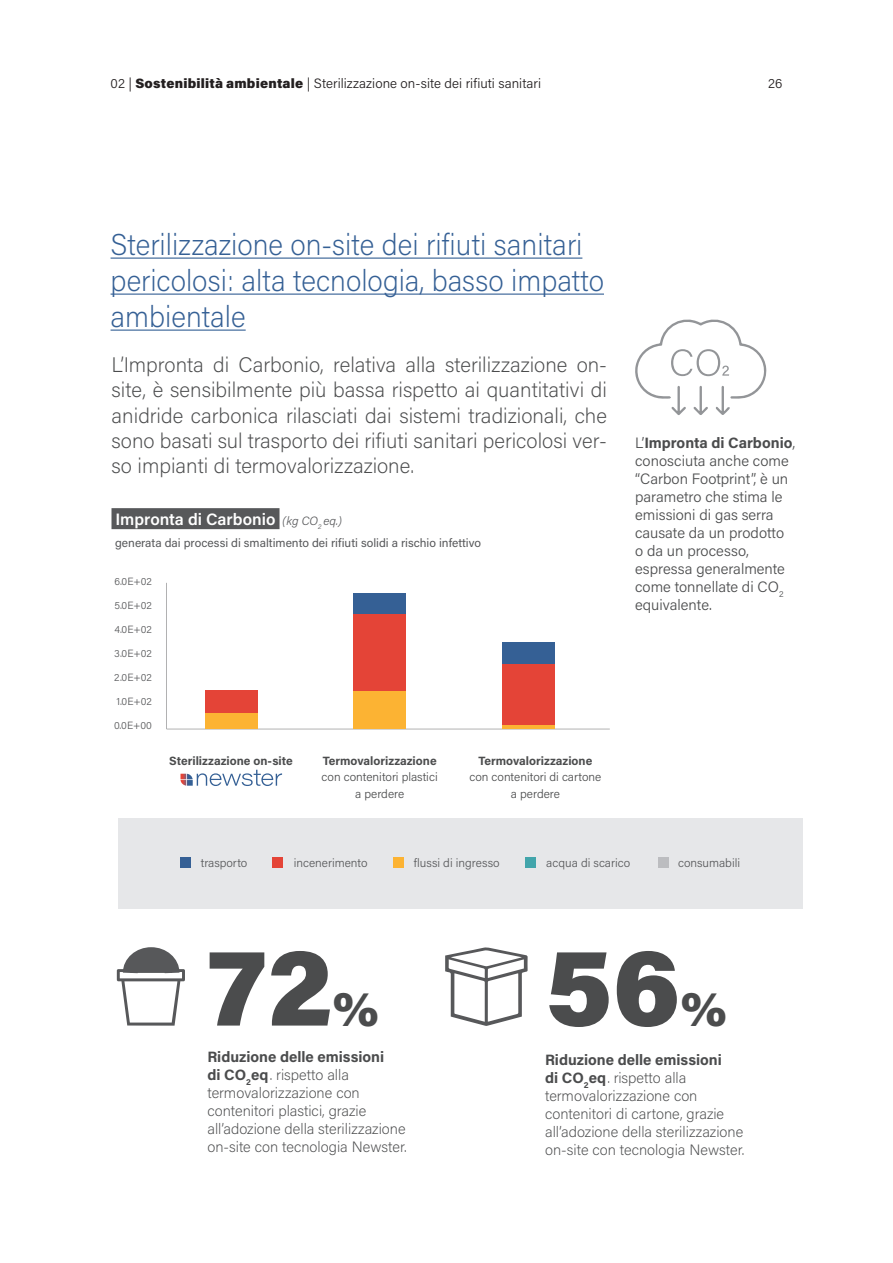
<style>
.page{position:relative;width:893px;height:1263px;background:#fff}
.page>*{position:absolute;margin:0;border:0;box-sizing:border-box;transform-origin:0 0}
.t1{font:900 111px "Acumin Pro";color:#4b4c4d}
.t2{font:900 49.35px "Acumin Pro";color:#4b4c4d}
.t3{font:200 30px/36px "Acumin Pro";color:#356095;scale:.96 1}
.t4{font:200 21px/25.2px "Acumin Pro";color:#4b4c4d;text-align:justify}
.t5{font:600 16.5px "Acumin Pro";color:#fff}
.t6{font:200 15px/18px "Acumin Pro";color:#4b4c4d}
.t7{font:300 15px/18px "Acumin Pro";color:#4b4c4d}
.t8{font:300 13.5px "Acumin Pro";letter-spacing:.005em;color:#231f20}
.t9{font:12px "Acumin Pro";color:#57585a}
.t10{font:300 12px "Acumin Pro";color:#57585a}
.t11{font:300 12px/16.5px "Acumin Pro";color:#4b4c4d;text-align:center}
.t12{font:700 12px "Acumin Pro";color:#4b4c4d}
.t13{font:300 10.5px "Acumin Pro";color:#57585a}
.s1{font-weight:900}
.s2{font-weight:300;font-style:italic;font-size:12px;color:#57585a}
.s3{font-weight:700}
</style>
<div class="page">
<div style="left:118px;top:818px;width:684px;height:90px;background:#e6e7e9"></div>
<svg style="left:180px;top:770px;width:102px;height:16px"></svg>
<div style="left:180px;top:858px;width:10px;height:10px;background:#356095"></div>
<div style="left:273px;top:858px;width:10px;height:10px;background:#e44437"></div>
<div style="left:525px;top:858px;width:11px;height:10px;background:#42a5ab"></div>
<div style="left:393px;top:858px;width:10px;height:10px;background:#fcb333"></div>
<div style="left:658px;top:858px;width:10px;height:10px;background:#bcbdc0"></div>
<svg style="left:635px;top:319px;width:132px;height:96px"></svg>
<svg style="left:166px;top:583px;width:444px;height:146px"></svg>
<div style="left:112px;top:508px;width:168px;height:21px;background:#57585a"></div>
<div style="left:205px;top:713px;width:52px;height:15px;background:#fcb333"></div>
<div style="left:353px;top:691px;width:53px;height:37px;background:#fcb333"></div>
<svg style="left:502px;top:724px;width:52px;height:4px"></svg>
<div style="left:353px;top:614px;width:53px;height:77px;background:#e44437"></div>
<div style="left:502px;top:664px;width:52px;height:60px;background:#e44437"></div>
<div style="left:205px;top:691px;width:52px;height:22px;background:#e44437"></div>
<div style="left:353px;top:593px;width:53px;height:20px;background:#356095"></div>
<div style="left:502px;top:642px;width:52px;height:22px;background:#356095"></div>
<svg style="left:445px;top:947px;width:83px;height:79px"></svg>
<svg style="left:116px;top:947px;width:69px;height:79px"></svg>
<hr style="left:111px;top:258px;width:471px;height:1px;background:#356095">
<hr style="left:111px;top:294px;width:493px;height:1px;background:#356095">
<hr style="left:111px;top:330px;width:135px;height:1px;background:#356095">
<p class="t8" style="left:111px;top:74px;width:432px">02 | <span class="s1">Sostenibilità ambientale</span> | Sterilizzazione on-site dei rifiuti sanitari</p>
<p class="t8" style="left:768px;top:74px;width:16px">26</p>
<h3 class="t3" style="left:111px;top:225px;width:515px">Sterilizzazione on-site dei rifiuti sanitari pericolosi: alta tecnologia, basso impatto ambientale</h3>
<p class="t4" style="left:112px;top:351px;width:497px">L’Impronta di Carbonio, relativa alla sterilizzazione on&shy;site, è sensibilmente più bassa rispetto ai quantitativi di anidride carbonica rilasciati dai sistemi tradizionali, che sono basati sul trasporto dei rifiuti sanitari pericolosi ver&shy;so impianti di termovalorizzazione.</p>
<p class="t5" style="left:116px;top:507px;width:229px">Impronta di Carbonio <span class="s2">(kg CO</span><sub>2</sub> <span class="s2">eq.)</span></p>
<p class="t9" style="left:115px;top:534px;width:367px">generata dai processi di smaltimento dei rifiuti solidi a rischio infettivo</p>
<p class="t13" style="left:114px;top:574px;width:39px">6.0E+02</p>
<p class="t13" style="left:114px;top:598px;width:39px">5.0E+02</p>
<p class="t13" style="left:114px;top:622px;width:39px">4.0E+02</p>
<p class="t13" style="left:114px;top:646px;width:39px">3.0E+02</p>
<p class="t13" style="left:114px;top:670px;width:39px">2.0E+02</p>
<p class="t13" style="left:116px;top:694px;width:37px">1.0E+02</p>
<p class="t13" style="left:114px;top:718px;width:39px">0.0E+00</p>
<p class="t12" style="left:169px;top:752px;width:125px">Sterilizzazione on-site</p>
<p class="t12" style="left:323px;top:752px;width:115px">Termovalorizzazione</p>
<p class="t11" style="left:322px;top:768px;width:118px">con contenitori plastici a perdere</p>
<p class="t12" style="left:478px;top:752px;width:115px">Termovalorizzazione</p>
<p class="t11" style="left:469px;top:768px;width:133px">con contenitori di cartone a perdere</p>
<p class="t7" style="left:635px;top:433px;width:162px">L’<span class="s3">Impronta di Carbonio</span>, conosciuta anche come “Carbon Footprint”, è un parametro che stima le emissioni di gas serra causate da un prodotto o da un processo, espressa generalmente come tonnellate di CO<sub>2 </sub>equivalente.</p>
<p class="t10" style="left:201px;top:854px;width:48px">trasporto</p>
<p class="t10" style="left:294px;top:854px;width:75px">incenerimento</p>
<p class="t10" style="left:414px;top:854px;width:87px">flussi di ingresso</p>
<p class="t10" style="left:546px;top:854px;width:85px">acqua di scarico</p>
<p class="t10" style="left:678px;top:854px;width:63px">consumabili</p>
<h1 class="t1" style="left:207px;top:908px;width:127px">72</h1>
<h2 class="t2" style="left:332px;top:973px;width:48px">%</h2>
<p class="t6" style="left:207px;top:1047px;width:201px"><span class="s3">Riduzione delle emissioni<br>di CO</span><sub>2</sub><span class="s3">eq</span>. rispetto alla termovalorizzazione con contenitori plastici, grazie all’adozione della sterilizzazione on-site con tecnologia Newster.</p>
<h1 class="t1" style="left:545px;top:908px;width:137px">56</h1>
<h2 class="t2" style="left:680px;top:973px;width:48px">%</h2>
<p class="t6" style="left:545px;top:1050px;width:201px"><span class="s3">Riduzione delle emissioni<br>di CO</span><sub>2</sub><span class="s3">eq</span>. rispetto alla termovalorizzazione con contenitori di cartone, grazie all’adozione della sterilizzazione on-site con tecnologia Newster.</p>
</div>
